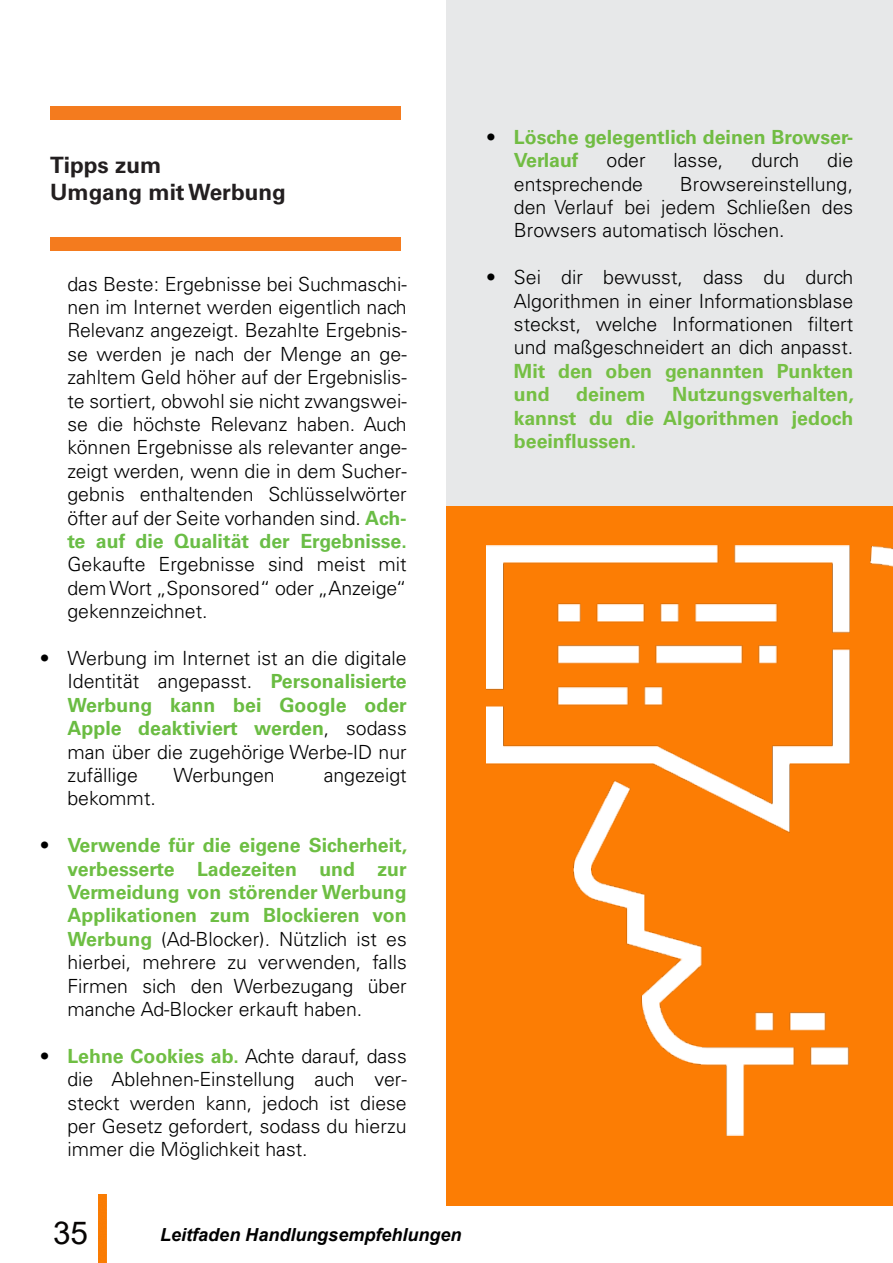
<style>
.page{position:relative;width:893px;height:1263px;background:#fff}
.page>*{position:absolute;margin:0;border:0;box-sizing:border-box;transform-origin:0 0}
.t1{font:31.5px "Arial";color:#070504}
.t2{font:700 22.5px/27px "Univers LT Std";color:#231f20}
.t3{font:300 19.5px/23.4px "Univers LT Std";color:#000;text-align:justify}
.t4{font:700 19.5px/23.4px "Univers LT Std";color:#6dbe43;text-align:justify}
.t5{font:700 19.5px/23.4px "Univers LT Std";color:#75bf44}
.t6{font:700 19.5px/23.4px "Univers LT Std";color:#71bc43}
.t7{font:italic 700 18px "Arial";color:#000}
.s1{font-weight:700;color:#6abd46}
.s2{font-weight:700;color:#6abc42}
.s3{font-weight:300;color:#000}
.s4{font-weight:700;color:#6fbe43}
</style>
<div class="page">
<img style="left:98px;top:1195px;width:8px;height:68px">
<div style="left:446px;top:0;width:447px;height:1185px;background:#e7e8e9"></div>
<div style="left:50px;top:106px;width:351px;height:13px;background:#f47b1e"></div>
<div style="left:50px;top:237px;width:351px;height:13px;background:#f47b1e"></div>
<div style="left:446px;top:506px;width:447px;height:699px;background:#fc7d04"></div>
<img style="left:486px;top:546px;width:407px;height:589px">
<p class="t2" style="left:50px;top:154px;width:237px">Tipps zum<br>Umgang mit Werbung</p>
<p class="t3" style="left:40px;top:649px;width:11px">•</p>
<p class="t3" style="left:40px;top:836px;width:11px">•</p>
<p class="t3" style="left:40px;top:1047px;width:11px">•</p>
<p class="t3" style="left:67px;top:274px;width:341px">das Beste: Ergebnisse bei Suchmaschi&shy;nen im Internet werden eigentlich nach Relevanz angezeigt. Bezahlte Ergebnis&shy;se werden je nach der Menge an ge&shy;zahltem Geld höher auf der Ergebnislis&shy;te sortiert, obwohl sie nicht zwangswei&shy;se die höchste Relevanz haben. Auch können Ergebnisse als relevanter ange&shy;zeigt werden, wenn die in dem Sucher&shy;gebnis enthaltenden Schlüsselwörter öfter auf der Seite vorhanden sind. <span class="s1">Ach&shy;te auf die Qualität der Ergebnisse.</span></p>
<p class="t3" style="left:67px;top:555px;width:341px">Gekaufte Ergebnisse sind meist mit dem Wort „Sponsored“ oder „Anzeige“ gekennzeichnet.</p>
<p class="t3" style="left:67px;top:649px;width:341px">Werbung im Internet ist an die digitale Identität angepasst. <span class="s2">Personalisierte Werbung kann bei Google oder Apple deaktiviert werden</span>, sodass man über die zugehörige Werbe-ID nur zufällige</p>
<p class="t3" style="left:174px;top:766px;width:103px">Werbungen</p>
<p class="t3" style="left:324px;top:766px;width:85px">angezeigt</p>
<p class="t3" style="left:67px;top:789px;width:90px">bekommt.</p>
<p class="t4" style="left:67px;top:836px;width:341px">Verwende für die eigene Sicherheit, verbesserte Ladezeiten und zur Vermeidung von störender Werbung Applikationen zum Blockieren von Werbung <span class="s3">(Ad-Blocker). Nützlich ist es hierbei, mehrere zu verwenden, falls Firmen sich den Werbezugang über manche Ad-Blocker erkauft haben.</span></p>
<p class="t3" style="left:67px;top:1047px;width:341px"><span class="s4">Lehne Cookies ab.</span> Achte darauf, dass die Ablehnen-Einstellung auch ver&shy;steckt werden kann, jedoch ist diese per Gesetz gefordert, sodass du hierzu immer die Möglichkeit hast.</p>
<h1 class="t1" style="left:53px;top:1221px;width:37px">35</h1>
<p class="t7" style="left:160px;top:1228px;width:303px">Leitfaden Handlungsempfehlungen</p>
<p class="t3" style="left:486px;top:128px;width:11px">•</p>
<p class="t3" style="left:486px;top:268px;width:11px">•</p>
<p class="t6" style="left:514px;top:128px;width:341px">Lösche gelegentlich deinen Browser-<br>Verlauf</p>
<p class="t3" style="left:606px;top:151px;width:41px">oder</p>
<p class="t3" style="left:673px;top:151px;width:51px">lasse,</p>
<p class="t3" style="left:751px;top:151px;width:49px">durch</p>
<p class="t3" style="left:827px;top:151px;width:28px">die</p>
<p class="t3" style="left:514px;top:175px;width:131px">entsprechende</p>
<p class="t3" style="left:514px;top:175px;width:341px;text-indent:166px">Browsereinstellung, den Verlauf bei jedem Schließen des Browsers automatisch löschen.</p>
<p class="t3" style="left:514px;top:268px;width:341px">Sei dir bewusst, dass du durch Algorithmen in einer Informationsblase steckst, welche Informationen filtert und maßgeschneidert an dich anpasst.</p>
<p class="t5" style="left:514px;top:362px;width:341px">Mit den oben genannten Punkten und</p>
<p class="t5" style="left:514px;top:385px;width:341px;text-align:justify;text-indent:158px">Nutzungsverhalten, kannst du die Algorithmen jedoch beeinflussen.</p>
<p class="t5" style="left:576px;top:385px;width:71px">deinem</p>
</div>
